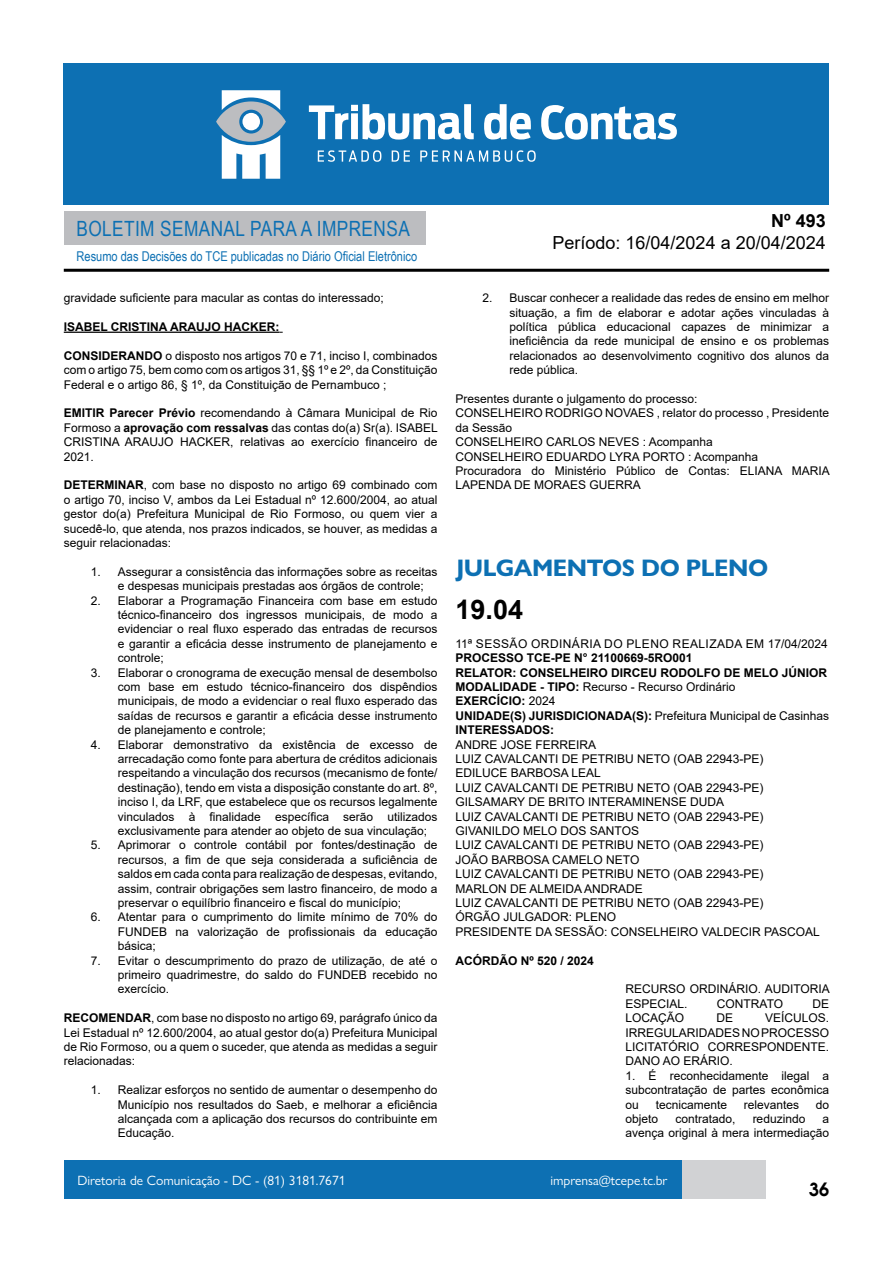
<style>
.page{position:relative;width:893px;height:1263px;background:#fff}
.page>*{position:absolute;margin:0;border:0;box-sizing:border-box;transform-origin:0 0}
.t1{font:700 27px "Arial";color:#000}
.t2{font:700 24px "Gill Sans Nova";letter-spacing:-.02em;color:#0d70b3}
.t3{font:21px "Arial Narrow";letter-spacing:.02em;color:#0d70b3}
.t4{font:18px "Arial";color:#000}
.t5{font:700 18px "Arial";color:#000}
.t6{font:600 18px "Avant Garde";color:#000}
.t7{font:13.5px "Gill Sans Nova";color:#fff}
.t8{font:13.5px "Arial Narrow";color:#0d70b3}
.t9{font:12px/14.4px "Arial";color:#000;text-align:justify}
.t10{font:700 12px "Arial";color:#000}
.t11{font:12px "Arial";letter-spacing:.035em;color:#000}
.s1{font-weight:700}
.s2{font-weight:400}
</style>
<div class="page">
<div style="left:148px;top:1160px;width:617px;height:39px;background:#d1d2d4"></div>
<div style="left:64px;top:211px;width:361px;height:33px;background:#bcbdc0"></div>
<hr style="left:64px;top:269px;width:765px;height:3px;background:#000">
<div style="left:64px;top:64px;width:765px;height:141px;background:#0d70b3"></div>
<svg style="left:309px;top:104px;width:165px;height:36px"></svg>
<svg style="left:484px;top:104px;width:47px;height:36px"></svg>
<svg style="left:541px;top:105px;width:136px;height:35px"></svg>
<svg style="left:318px;top:150px;width:63px;height:12px"></svg>
<svg style="left:392px;top:150px;width:18px;height:12px"></svg>
<svg style="left:420px;top:150px;width:116px;height:12px"></svg>
<svg style="left:216px;top:90px;width:70px;height:89px"></svg>
<div style="left:64px;top:1160px;width:617px;height:39px;background:#0d70b3"></div>
<hr style="left:64px;top:332px;width:215px;height:1px;background:#000">
<h3 class="t3" style="left:77px;top:213px;width:335px">BOLETIM SEMANAL PARA A IMPRENSA</h3>
<p class="t8" style="left:77px;top:246px;width:342px">Resumo das Decisões do TCE publicadas no Diário Oficial Eletrônico</p>
<p class="t9" style="left:64px;top:291px;width:322px">gravidade suficiente para macular as contas do interessado;</p>
<p class="t10" style="left:64px;top:318px;width:217px">ISABEL CRISTINA ARAUJO HACKER:</p>
<p class="t9" style="left:64px;top:348px;width:375px"><span class="s1">CONSIDERANDO</span> o disposto nos artigos 70 e 71, inciso I, combinados com o artigo 75, bem como com os artigos 31, §§ 1º e 2º, da Constituição Federal e o artigo 86, § 1º, da Constituição de Pernambuco ;</p>
<p class="t9" style="left:64px;top:406px;width:376px"><span class="s1">EMITIR Parecer Prévio</span> recomendando à Câmara Municipal de Rio Formoso a <span class="s1">aprovação com ressalvas</span> das contas do(a) Sr(a). ISABEL CRISTINA ARAUJO HACKER, relativas ao exercício financeiro de 2021.</p>
<p class="t9" style="left:64px;top:478px;width:375px"><span class="s1">DETERMINAR</span>, com base no disposto no artigo 69 combinado com o artigo 70, inciso V, ambos da Lei Estadual nº 12.600/2004, ao atual gestor do(a) Prefeitura Municipal de Rio Formoso, ou quem vier a sucedê-lo, que atenda, nos prazos indicados, se houver, as medidas a seguir relacionadas:</p>
<p class="t9" style="left:118px;top:564px;width:321px;text-indent:-27px">1. Assegurar a consistência das informações sobre as receitas e despesas municipais prestadas aos órgãos de controle;</p>
<p class="t9" style="left:118px;top:593px;width:321px;text-indent:-27px">2. Elaborar a Programação Financeira com base em estudo técnico-financeiro dos ingressos municipais, de modo a evidenciar o real fluxo esperado das entradas de recursos e garantir a eficácia desse instrumento de planejamento e controle;</p>
<p class="t9" style="left:118px;top:665px;width:321px;text-indent:-27px">3. Elaborar o cronograma de execução mensal de desembolso com base em estudo técnico-financeiro dos dispêndios municipais, de modo a evidenciar o real fluxo esperado das saídas de recursos e garantir a eficácia desse instrumento de planejamento e controle;</p>
<p class="t9" style="left:118px;top:737px;width:321px;text-indent:-27px">4. Elaborar demonstrativo da existência de excesso de arrecadação como fonte para abertura de créditos adicionais respeitando a vinculação dos recursos (mecanismo de fonte/ destinação), tendo em vista a disposição constante do art. 8º, inciso I, da LRF, que estabelece que os recursos legalmente vinculados à finalidade específica serão utilizados exclusivamente para atender ao objeto de sua vinculação;</p>
<p class="t9" style="left:118px;top:838px;width:321px;text-indent:-27px">5. Aprimorar o controle contábil por fontes/destinação de recursos, a fim de que seja considerada a suficiência de saldos em cada conta para realização de despesas, evitando, assim, contrair obrigações sem lastro financeiro, de modo a preservar o equilíbrio financeiro e fiscal do município;</p>
<p class="t9" style="left:118px;top:910px;width:321px;text-indent:-27px">6. Atentar para o cumprimento do limite mínimo de 70% do FUNDEB na valorização de profissionais da educação básica;</p>
<p class="t9" style="left:118px;top:953px;width:321px;text-indent:-27px">7. Evitar o descumprimento do prazo de utilização, de até o primeiro quadrimestre, do saldo do FUNDEB recebido no exercício.</p>
<p class="t9" style="left:64px;top:1011px;width:375px"><span class="s1">RECOMENDAR</span>, com base no disposto no artigo 69, parágrafo único da Lei Estadual nº 12.600/2004, ao atual gestor do(a) Prefeitura Municipal de Rio Formoso, ou a quem o suceder, que atenda as medidas a seguir relacionadas:</p>
<p class="t9" style="left:118px;top:1083px;width:321px;text-indent:-27px">1. Realizar esforços no sentido de aumentar o desempenho do Município nos resultados do Saeb, e melhorar a eficiência alcançada com a aplicação dos recursos do contribuinte em Educação.</p>
<h3 class="t5" style="left:771px;top:208px;width:56px">Nº 493</h3>
<h3 class="t4" style="left:552px;top:230px;width:275px">Período: 16/04/2024 a 20/04/2024</h3>
<p class="t9" style="left:509px;top:291px;width:321px;text-indent:-27px">2. Buscar conhecer a realidade das redes de ensino em melhor situação, a fim de elaborar e adotar ações vinculadas à política pública educacional capazes de minimizar a ineficiência da rede municipal de ensino e os problemas relacionados ao desenvolvimento cognitivo dos alunos da rede pública.</p>
<p class="t9" style="left:455px;top:391px;width:244px">Presentes durante o julgamento do processo:</p>
<p class="t9" style="left:455px;top:406px;width:375px">CONSELHEIRO RODRIGO NOVAES , relator do processo , Presidente da Sessão</p>
<p class="t9" style="left:455px;top:435px;width:259px">CONSELHEIRO CARLOS NEVES : Acompanha</p>
<p class="t9" style="left:455px;top:449px;width:304px">CONSELHEIRO EDUARDO LYRA PORTO : Acompanha</p>
<p class="t9" style="left:455px;top:463px;width:376px">Procuradora do Ministério Público de Contas: ELIANA MARIA<br>LAPENDA DE MORAES GUERRA</p>
<p class="t2" style="left:457px;top:553px;width:313px">JULGAMENTOS DO PLENO</p>
<p class="t1" style="left:455px;top:590px;width:69px">19.04</p>
<p class="t11" style="left:455px;top:635px;width:374px">11ª SESSÃO ORDINÁRIA DO PLENO REALIZADA EM 17/04/2024</p>
<p class="t10" style="left:455px;top:649px;width:238px">PROCESSO TCE-PE N° 21100669-5RO001</p>
<p class="t10" style="left:455px;top:664px;width:373px">RELATOR: CONSELHEIRO DIRCEU RODOLFO DE MELO JÚNIOR</p>
<p class="t9" style="left:455px;top:679px;width:282px"><span class="s1">MODALIDADE - TIPO:</span> Recurso - Recurso Ordinário</p>
<p class="t10" style="left:455px;top:693px;width:102px">EXERCÍCIO: <span class="s2">2024</span></p>
<p class="t9" style="left:455px;top:708px;width:375px"><span class="s1">UNIDADE(S) JURISDICIONADA(S):</span> Prefeitura Municipal de Casinhas</p>
<p class="t10" style="left:455px;top:721px;width:100px">INTERESSADOS:</p>
<p class="t9" style="left:455px;top:737px;width:142px">ANDRE JOSE FERREIRA</p>
<p class="t9" style="left:455px;top:751px;width:310px">LUIZ CAVALCANTI DE PETRIBU NETO (OAB 22943-PE)</p>
<p class="t9" style="left:455px;top:766px;width:147px">EDILUCE BARBOSA LEAL</p>
<p class="t9" style="left:455px;top:780px;width:310px">LUIZ CAVALCANTI DE PETRIBU NETO (OAB 22943-PE)</p>
<p class="t9" style="left:455px;top:795px;width:270px">GILSAMARY DE BRITO INTERAMINENSE DUDA</p>
<p class="t9" style="left:455px;top:809px;width:310px">LUIZ CAVALCANTI DE PETRIBU NETO (OAB 22943-PE)</p>
<p class="t9" style="left:455px;top:823px;width:185px">GIVANILDO MELO DOS SANTOS</p>
<p class="t9" style="left:455px;top:838px;width:310px">LUIZ CAVALCANTI DE PETRIBU NETO (OAB 22943-PE)</p>
<p class="t9" style="left:455px;top:852px;width:185px">JOÃO BARBOSA CAMELO NETO</p>
<p class="t9" style="left:455px;top:867px;width:310px">LUIZ CAVALCANTI DE PETRIBU NETO (OAB 22943-PE)</p>
<p class="t9" style="left:455px;top:881px;width:189px">MARLON DE ALMEIDA ANDRADE</p>
<p class="t9" style="left:455px;top:895px;width:310px">LUIZ CAVALCANTI DE PETRIBU NETO (OAB 22943-PE)</p>
<p class="t9" style="left:455px;top:910px;width:162px">ÓRGÃO JULGADOR: PLENO</p>
<p class="t9" style="left:455px;top:924px;width:366px">PRESIDENTE DA SESSÃO: CONSELHEIRO VALDECIR PASCOAL</p>
<p class="t10" style="left:455px;top:952px;width:140px">ACÓRDÃO Nº 520 / 2024</p>
<p class="t9" style="left:626px;top:982px;width:206px">RECURSO ORDINÁRIO. AUDITORIA<br>ESPECIAL.</p>
<p class="t9" style="left:717px;top:996px;width:68px">CONTRATO</p>
<p class="t9" style="left:812px;top:996px;width:18px">DE</p>
<p class="t9" style="left:626px;top:1011px;width:205px;text-indent:140px">VEÍCULOS.<br>IRREGULARIDADES NO PROCESSO LICITATÓRIO CORRESPONDENTE.<br>DANO AO ERÁRIO.</p>
<p class="t9" style="left:626px;top:1068px;width:205px">1. É reconhecidamente ilegal a subcontratação de partes econômica ou</p>
<p class="t9" style="left:626px;top:1011px;width:60px">LOCAÇÃO</p>
<p class="t9" style="left:716px;top:1011px;width:18px">DE</p>
<p class="t9" style="left:656px;top:1097px;width:73px">tecnicamente</p>
<p class="t9" style="left:744px;top:1097px;width:57px">relevantes</p>
<p class="t9" style="left:816px;top:1097px;width:15px">do</p>
<p class="t9" style="left:626px;top:1111px;width:34px">objeto</p>
<p class="t9" style="left:675px;top:1111px;width:62px">contratado,</p>
<p class="t9" style="left:753px;top:1111px;width:54px">reduzindo</p>
<p class="t9" style="left:626px;top:1111px;width:205px;text-align:right">a<br>avença original à mera intermediação</p>
<p class="t7" style="left:77px;top:1172px;width:270px">Diretoria de Comunicação - DC - (81) 3181.7671</p>
<p class="t7" style="left:550px;top:1172px;width:119px">imprensa@tcepe.tc.br</p>
<h3 class="t6" style="left:809px;top:1177px;width:22px">36</h3>
</div>
